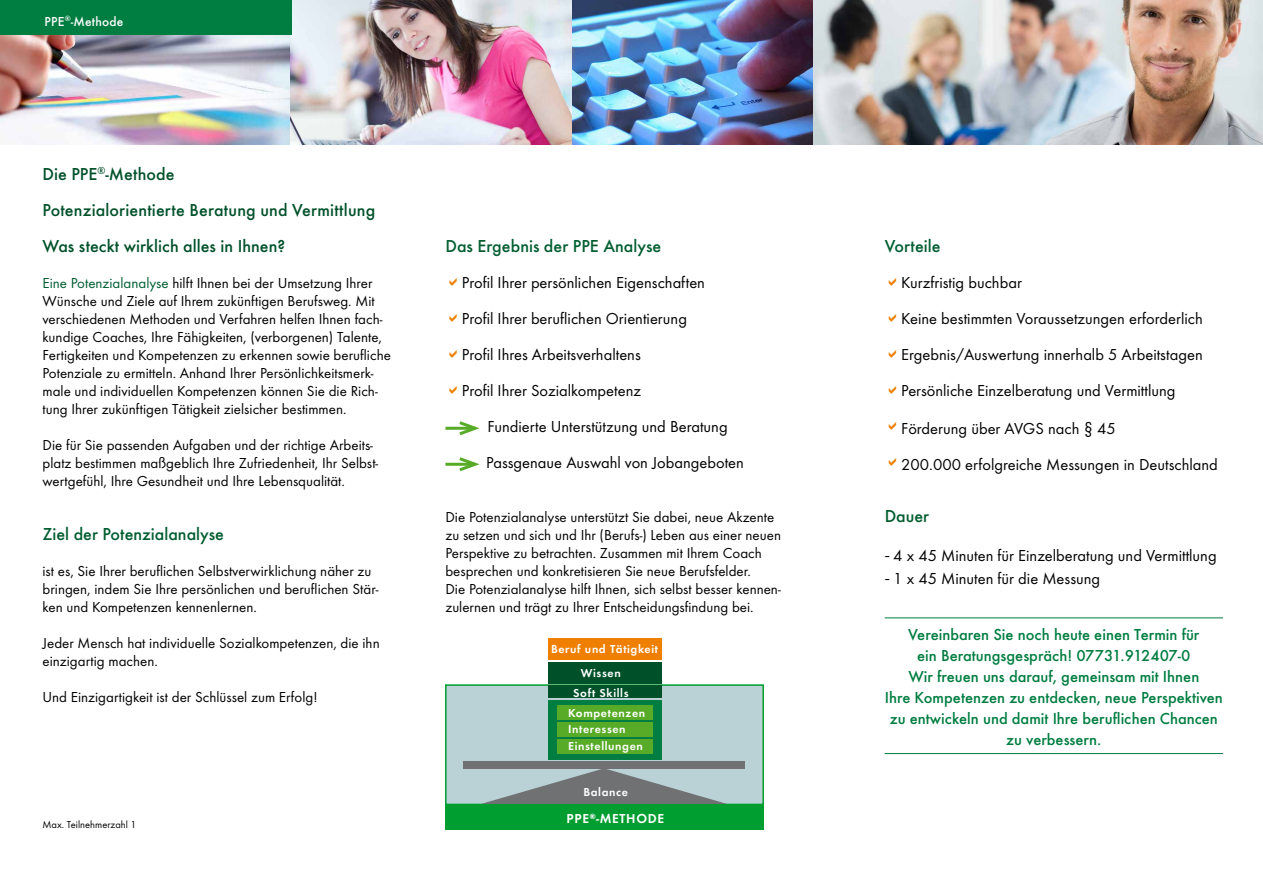
<style>
.page{position:relative;width:1263px;height:893px;background:#fff}
.page>*{position:absolute;margin:0;border:0;box-sizing:border-box;transform-origin:0 0}
.t1{font:500 18px/36px "Futura T";letter-spacing:.005em;color:#005129}
.t2{font:500 18px "Futura T";color:#005d2f}
.t3{font:16.5px/36px "Futura T";color:#000}
.t4{font:500 16.5px/21px "Futura T";color:#007d40;text-align:center}
.t5{font:15px/18px "Futura T";color:#000}
.t6{font:500 13.5px "Futura T";letter-spacing:.01em;color:#fff}
.t7{font:600 13.5px "Futura T";letter-spacing:.05em;color:#fff}
.t8{font:600 12px/23.4px "Futura T";letter-spacing:.05em;color:#fff}
.t9{font:10.5px "Futura T";color:#000}
.s1{color:#005d2f}
.s2{font-family:"Myriad Pro"}
</style>
<div class="page">
<img style="left:0;top:0;width:811px;height:144px">
<img style="left:811px;top:0;width:452px;height:144px">
<hr style="left:885px;top:617px;width:338px;height:1px;background:#007d40">
<hr style="left:885px;top:753px;width:338px;height:1px;background:#007d40">
<div style="left:0;top:0;width:291px;height:34px;background:#007d40"></div>
<div style="left:445px;top:684px;width:319px;height:121px;background:#bad1d6;border:2px solid #009d30"></div>
<div style="left:548px;top:662px;width:114px;height:21px;background:#005129"></div>
<div style="left:548px;top:638px;width:114px;height:22px;background:#ee7f00"></div>
<div style="left:548px;top:686px;width:114px;height:12px;background:#005129"></div>
<div style="left:548px;top:700px;width:114px;height:60px;background:#007d40"></div>
<div style="left:557px;top:705px;width:96px;height:15px;background:#57ab27"></div>
<div style="left:557px;top:722px;width:96px;height:15px;background:#57ab27"></div>
<div style="left:557px;top:739px;width:96px;height:15px;background:#57ab27"></div>
<div style="left:463px;top:761px;width:282px;height:7px;background:#707172"></div>
<svg style="left:473px;top:768px;width:262px;height:36px"></svg>
<div style="left:583px;top:786px;width:64px;height:19px;background:#707172"></div>
<div style="left:445px;top:804px;width:319px;height:26px;background:#009d30"></div>
<hr style="left:445px;top:427px;width:30px;height:3px;background:#57ab27">
<svg style="left:456px;top:421px;width:24px;height:15px"></svg>
<hr style="left:445px;top:463px;width:30px;height:3px;background:#57ab27">
<svg style="left:456px;top:457px;width:24px;height:15px"></svg>
<p class="t6" style="left:45px;top:13px;width:80px">PPE<sup>®</sup>-Methode</p>
<p class="t1" style="left:43px;top:156px;width:334px">Die PPE<sup>®</sup>-Methode<br>Potenzialorientierte Beratung und Vermittlung<br>Was steckt wirklich alles in Ihnen?</p>
<p class="t5" style="left:43px;top:274px;width:350px"><span class="s1">Eine Potenzialanalyse</span> hilft Ihnen bei der Umsetzung Ihrer Wünsche und Ziele auf Ihrem zukünftigen Berufsweg. Mit verschiedenen Methoden und Verfahren helfen Ihnen fach&shy;kundige Coaches, Ihre Fähigkeiten, (verborgenen) Talente, Fertigkeiten und Kompetenzen zu erkennen sowie berufliche Potenziale zu ermitteln. Anhand Ihrer Persönlichkeitsmerk&shy;male und individuellen Kompetenzen können Sie die Rich&shy;tung Ihrer zukünftigen Tätigkeit zielsicher bestimmen.</p>
<p class="t5" style="left:43px;top:436px;width:337px">Die für Sie passenden Aufgaben und der richtige Arbeits&shy;platz bestimmen maßgeblich Ihre Zufriedenheit, Ihr Selbst&shy;wertgefühl, Ihre Gesundheit und Ihre Lebensqualität.</p>
<p class="t2" style="left:43px;top:523px;width:183px">Ziel der Potenzialanalyse</p>
<p class="t5" style="left:43px;top:562px;width:337px">ist es, Sie Ihrer beruflichen Selbstverwirklichung näher zu bringen, indem Sie Ihre persönlichen und beruflichen Stär&shy;ken und Kompetenzen kennenlernen.</p>
<p class="t5" style="left:43px;top:634px;width:339px">Jeder Mensch hat individuelle Sozialkompetenzen, die ihn einzigartig machen.</p>
<p class="t5" style="left:43px;top:688px;width:276px">Und Einzigartigkeit ist der Schlüssel zum Erfolg!</p>
<p class="t9" style="left:43px;top:819px;width:96px">Max. Teilnehmerzahl 1</p>
<p class="t2" style="left:445px;top:235px;width:217px">Das Ergebnis der PPE Analyse</p>
<p class="t3" style="left:462px;top:265px;width:245px">Profil Ihrer persönlichen Eigenschaften Profil Ihrer beruflichen Orientierung Profil Ihres Arbeitsverhaltens<br>Profil Ihrer Sozialkompetenz</p>
<p class="t3" style="left:486px;top:409px;width:259px">Fundierte Unterstützung und Beratung<br>Passgenaue Auswahl von Jobangeboten</p>
<p class="t5" style="left:445px;top:508px;width:337px">Die Potenzialanalyse unterstützt Sie dabei, neue Akzente zu setzen und sich und Ihr (Berufs-) Leben aus einer neuen Perspektive zu betrachten. Zusammen mit Ihrem Coach besprechen und konkretisieren Sie neue Berufsfelder.<br>Die Potenzialanalyse hilft Ihnen, sich selbst besser kennen&shy;zulernen und trägt zu Ihrer Entscheidungsfindung bei.</p>
<p class="t8" style="left:581px;top:638px;width:79px;text-indent:-30px">Beruf und Tätigkeit<br>Wissen</p>
<p class="t8" style="left:568px;top:682px;width:79px;line-height:20.4px;text-indent:5px">Soft Skills<br>Kompetenzen</p>
<p class="t8" style="left:568px;top:720px;width:76px;line-height:17.1px">Interessen<br>Einstellungen</p>
<p class="t8" style="left:583px;top:780px;width:46px">Balance</p>
<p class="t7" style="left:567px;top:811px;width:99px">PPE<sup>®</sup>-METHODE</p>
<p class="t2" style="left:885px;top:235px;width:57px">Vorteile</p>
<p class="t3" style="left:901px;top:265px;width:303px">Kurzfristig buchbar<br>Keine bestimmten Voraussetzungen erforderlich Ergebnis/Auswertung innerhalb 5 Arbeitstagen Persönliche Einzelberatung und Vermittlung</p>
<p class="t3" style="left:901px;top:410px;width:318px">Förderung über AVGS nach § 45<br>200.000 erfolgreiche Messungen in Deutschland</p>
<p class="t2" style="left:885px;top:505px;width:46px">Dauer</p>
<p class="t3" style="left:885px;top:538px;width:333px"><span class="s2">-</span> 4 x 45 Minuten für Einzelberatung und Vermittlung</p>
<p class="t3" style="left:885px;top:561px;width:217px"><span class="s2">-</span> 1 x 45 Minuten für die Messung</p>
<p class="t4" style="left:885px;top:623px;width:340px">Vereinbaren Sie noch heute einen Termin für<br>ein Beratungsgespräch! 07731.912407-0<br>Wir freuen uns darauf, gemeinsam mit Ihnen<br>Ihre Kompetenzen zu entdecken, neue Perspektiven zu entwickeln und damit Ihre beruflichen Chancen zu verbessern.</p>
</div>
